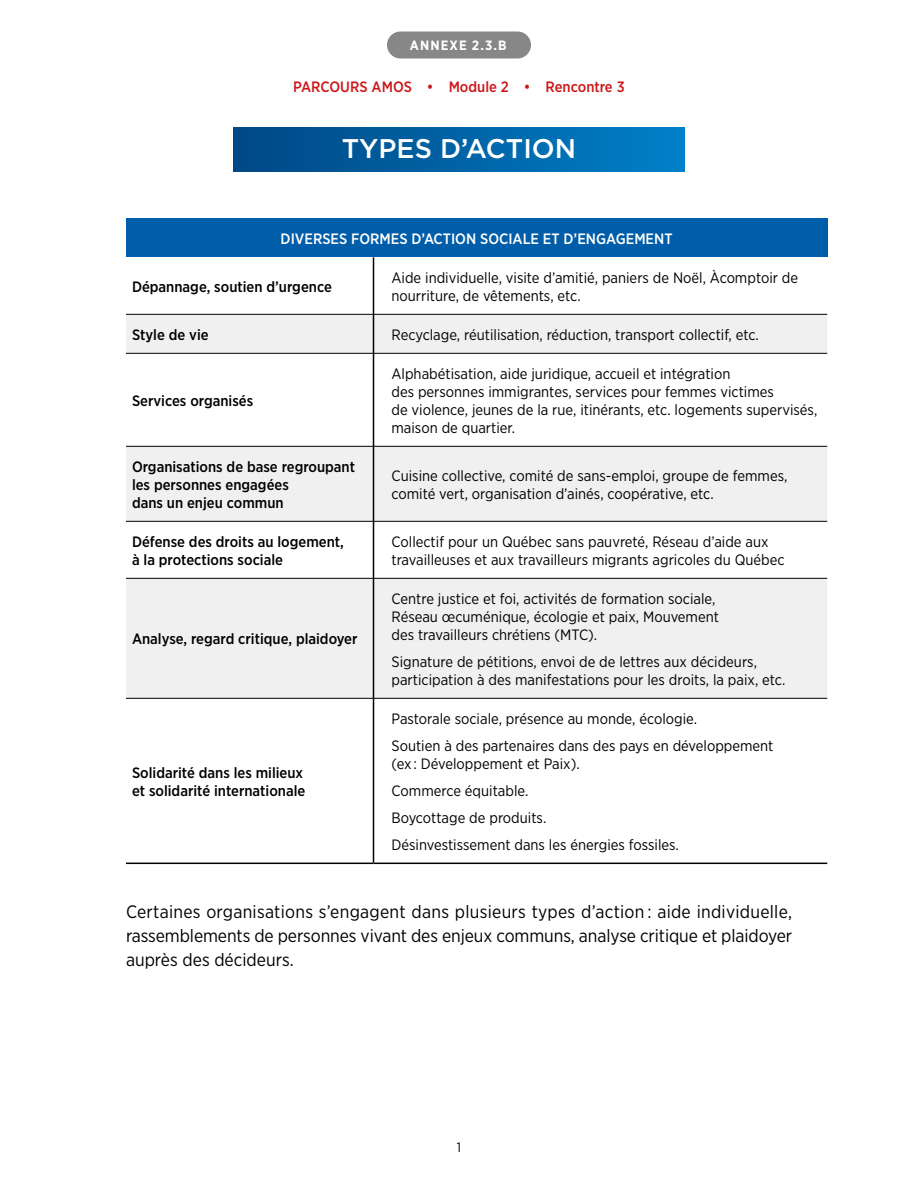
<style>
.page{position:relative;width:918px;height:1188px;background:#fff}
.page>*{position:absolute;margin:0;border:0;box-sizing:border-box;transform-origin:0 0}
.t1{font:500 27px "Gotham";color:#fff}
.t2{font:18px/24px "Gotham Narrow";letter-spacing:-.005em;color:#000;text-align:justify}
.t3{font:15px/18px "Gotham Narrow";color:#000}
.t4{font:500 15px/18px "Gotham Narrow";color:#000}
.t5{font:500 15px "Gotham Narrow";color:#fff}
.t6{font:500 15px "Gotham Narrow";color:#cd1719}
.t7{font:700 13.5px "Gotham Narrow";letter-spacing:.08em;color:#fff}
.t8{font:13.5px "Gotham Narrow";color:#000}
</style>
<div class="page">
<div style="left:387px;top:32px;width:144px;height:26px;background:#878787;border-radius:14px"></div>
<div style="left:234px;top:128px;width:450px;height:43px;background:linear-gradient(to right,#004785,#0080c8)"></div>
<div style="left:126px;top:218px;width:701px;height:39px;background:#005da9"></div>
<svg style="left:126px;top:315px;width:701px;height:383px;fill:#f0f0f0"></svg>
<hr style="left:373px;top:257px;width:1px;height:57px;background:#000">
<hr style="left:373px;top:315px;width:1px;height:38px;background:#000">
<hr style="left:373px;top:354px;width:1px;height:92px;background:#000">
<hr style="left:373px;top:447px;width:1px;height:74px;background:#000">
<hr style="left:373px;top:522px;width:1px;height:56px;background:#000">
<hr style="left:373px;top:579px;width:1px;height:119px;background:#000">
<hr style="left:373px;top:699px;width:1px;height:164px;background:#000">
<hr style="left:126px;top:863px;width:248px;height:1px;background:#000">
<hr style="left:374px;top:863px;width:453px;height:1px;background:#000">
<hr style="left:126px;top:314px;width:248px;height:1px;background:#000">
<hr style="left:374px;top:314px;width:453px;height:1px;background:#000">
<hr style="left:126px;top:353px;width:248px;height:1px;background:#000">
<hr style="left:374px;top:353px;width:453px;height:1px;background:#000">
<hr style="left:126px;top:446px;width:248px;height:1px;background:#000">
<hr style="left:374px;top:446px;width:453px;height:1px;background:#000">
<hr style="left:126px;top:521px;width:248px;height:1px;background:#000">
<hr style="left:374px;top:521px;width:453px;height:1px;background:#000">
<hr style="left:126px;top:578px;width:248px;height:1px;background:#000">
<hr style="left:374px;top:578px;width:453px;height:1px;background:#000">
<hr style="left:126px;top:698px;width:248px;height:1px;background:#000">
<hr style="left:374px;top:698px;width:453px;height:1px;background:#000">
<p class="t7" style="left:410px;top:37px;width:98px">ANNEXE 2.3.B</p>
<p class="t6" style="left:293px;top:78px;width:333px">PARCOURS AMOS • Module 2 • Rencontre 3</p>
<h1 class="t1" style="left:342px;top:131px;width:236px">TYPES D’ACTION</h1>
<p class="t5" style="left:281px;top:229px;width:393px">DIVERSES FORMES D’ACTION SOCIALE ET D’ENGAGEMENT</p>
<p class="t4" style="left:132px;top:277px;width:201px">Dépannage, soutien d’urgence</p>
<p class="t3" style="left:392px;top:268px;width:408px">Aide individuelle, visite d’amitié, paniers de Noël, Àcomptoir de nourriture, de vêtements, etc.</p>
<p class="t4" style="left:132px;top:325px;width:78px">Style de vie</p>
<p class="t3" style="left:392px;top:325px;width:369px">Recyclage, réutilisation, réduction, transport collectif, etc.</p>
<p class="t4" style="left:132px;top:391px;width:123px">Services organisés</p>
<p class="t3" style="left:392px;top:364px;width:427px">Alphabétisation, aide juridique, accueil et intégration<br>des personnes immigrantes, services pour femmes victimes<br>de violence, jeunes de la rue, itinérants, etc. logements supervisés, maison de quartier.</p>
<p class="t4" style="left:132px;top:457px;width:225px">Organisations de base regroupant les personnes engagées<br>dans un enjeu commun</p>
<p class="t3" style="left:392px;top:466px;width:397px">Cuisine collective, comité de sans-emploi, groupe de femmes, comité vert, organisation d’ainés, coopérative, etc.</p>
<p class="t4" style="left:132px;top:532px;width:213px">Défense des droits au logement, à la protections sociale</p>
<p class="t3" style="left:392px;top:532px;width:395px">Collectif pour un Québec sans pauvreté, Réseau d’aide aux travailleuses et aux travailleurs migrants agricoles du Québec</p>
<p class="t4" style="left:132px;top:630px;width:227px">Analyse, regard critique, plaidoyer</p>
<p class="t4" style="left:132px;top:763px;width:175px">Solidarité dans les milieux et solidarité internationale</p>
<p class="t3" style="left:392px;top:589px;width:329px">Centre justice et foi, activités de formation sociale,<br>Réseau œcuménique, écologie et paix, Mouvement des travailleurs chrétiens (MTC).</p>
<p class="t3" style="left:392px;top:652px;width:395px">Signature de pétitions, envoi de de lettres aux décideurs, participation à des manifestations pour les droits, la paix, etc.</p>
<p class="t3" style="left:392px;top:705px;width:384px;line-height:27px">Pastorale sociale, présence au monde, écologie.<br>Soutien à des partenaires dans des pays en développement</p>
<p class="t3" style="left:392px;top:750px;width:289px;line-height:27px">(ex : Développement et Paix).<br>Commerce équitable.<br>Boycottage de produits.<br>Désinvestissement dans les énergies fossiles.</p>
<p class="t2" style="left:126px;top:899px;width:668px">Certaines organisations s’engagent dans plusieurs types d’action : aide individuelle, rassemblements de personnes vivant des enjeux communs, analyse critique et plaidoyer auprès des décideurs.</p>
<p class="t8" style="left:457px;top:1139px;width:6px">1</p>
</div>
